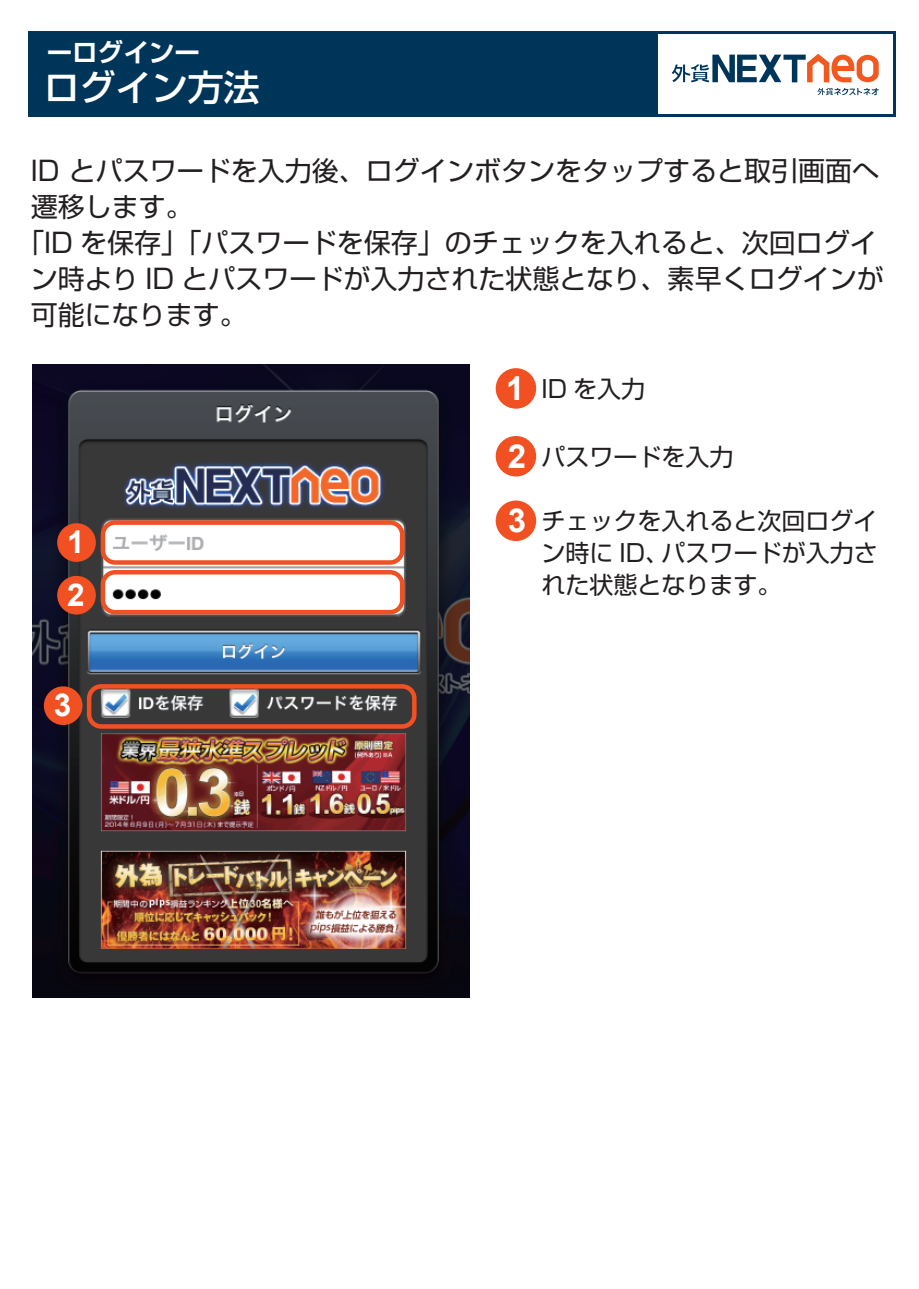
<style>
.page{position:relative;width:919px;height:1289px;background:#fff}
.page>*{position:absolute;margin:0;border:0;box-sizing:border-box;transform-origin:0 0}
.t1{font:500 36px "Shin Go Pro";color:#fff}
.t2{font:700 33px/67.8px "Arial";color:#fff}
.t3{font:700 31.5px/52.7px "Arial";color:#fff}
.t4{font:27px "Shin Go Pro";color:#231f20}
.t5{font:700 25.5px "Shin Go Pro De";color:#fff}
.t6{font:24px/31.5px "Shin Go Pro";color:#231f20;text-align:justify}
.s1{font-family:"Arial";font-weight:700;font-size:33px;color:#fff}
</style>
<div class="page">
<img style="left:33px;top:365px;width:436px;height:632px">
<div style="left:28px;top:31px;width:867px;height:85px;background:#00355a"></div>
<div style="left:101px;top:520px;width:303px;height:44px;border:4px solid #f15122;border-radius:12px"></div>
<div style="left:101px;top:570px;width:303px;height:44px;border:4px solid #f15122;border-radius:12px"></div>
<div style="left:57px;top:523px;width:39px;height:39px;background:#f15122;border-radius:50%"></div>
<div style="left:87px;top:684px;width:329px;height:44px;border:4px solid #f15122;border-radius:12px"></div>
<div style="left:57px;top:576px;width:39px;height:38px;background:#f15122;border-radius:50%"></div>
<div style="left:44px;top:686px;width:38px;height:39px;background:#f15122;border-radius:50%"></div>
<div style="left:495px;top:368px;width:41px;height:40px;background:#f15122;border-radius:50%"></div>
<div style="left:495px;top:436px;width:41px;height:40px;background:#f15122;border-radius:50%"></div>
<div style="left:495px;top:500px;width:41px;height:41px;background:#f15122;border-radius:50%"></div>
<div style="left:658px;top:35px;width:234px;height:79px;background:#fff"></div>
<svg style="left:817px;top:88px;width:61px;height:7px"></svg>
<svg style="left:671px;top:54px;width:207px;height:28px"></svg>
<p class="t5" style="left:47px;top:32px;width:155px">ーログインー</p>
<h1 class="t1" style="left:44px;top:58px;width:218px">ログイン方法</h1>
<p class="t4" style="left:31px;top:148px;width:849px">ID とパスワードを入力後、ログインボタンをタップすると取引画面へ</p>
<p class="t4" style="left:31px;top:184px;width:163px">遷移します。</p>
<p class="t4" style="left:17px;top:220px;width:861px">「ID を保存」「パスワードを保存」のチェックを入れると、次回ログイ</p>
<p class="t4" style="left:31px;top:256px;width:854px">ン時より ID とパスワードが入力された状態となり、素早くログインが</p>
<p class="t4" style="left:31px;top:292px;width:218px">可能になります。</p>
<p class="t3" style="left:67px;top:517px;width:19px">1<br>2</p>
<p class="t3" style="left:54px;top:680px;width:19px">3</p>
<p class="t2" style="left:506px;top:355px;width:21px">1<br>2</p>
<p class="t6" style="left:541px;top:370px;width:105px">ID を入力</p>
<p class="t6" style="left:541px;top:438px;width:193px">パスワードを入力</p>
<p class="t6" style="left:541px;top:502px;width:338px;text-indent:-34px"><span class="s1">3</span> チェックを入れると次回ログイン時に ID、パスワードが入力された状態となります。</p>
</div>
